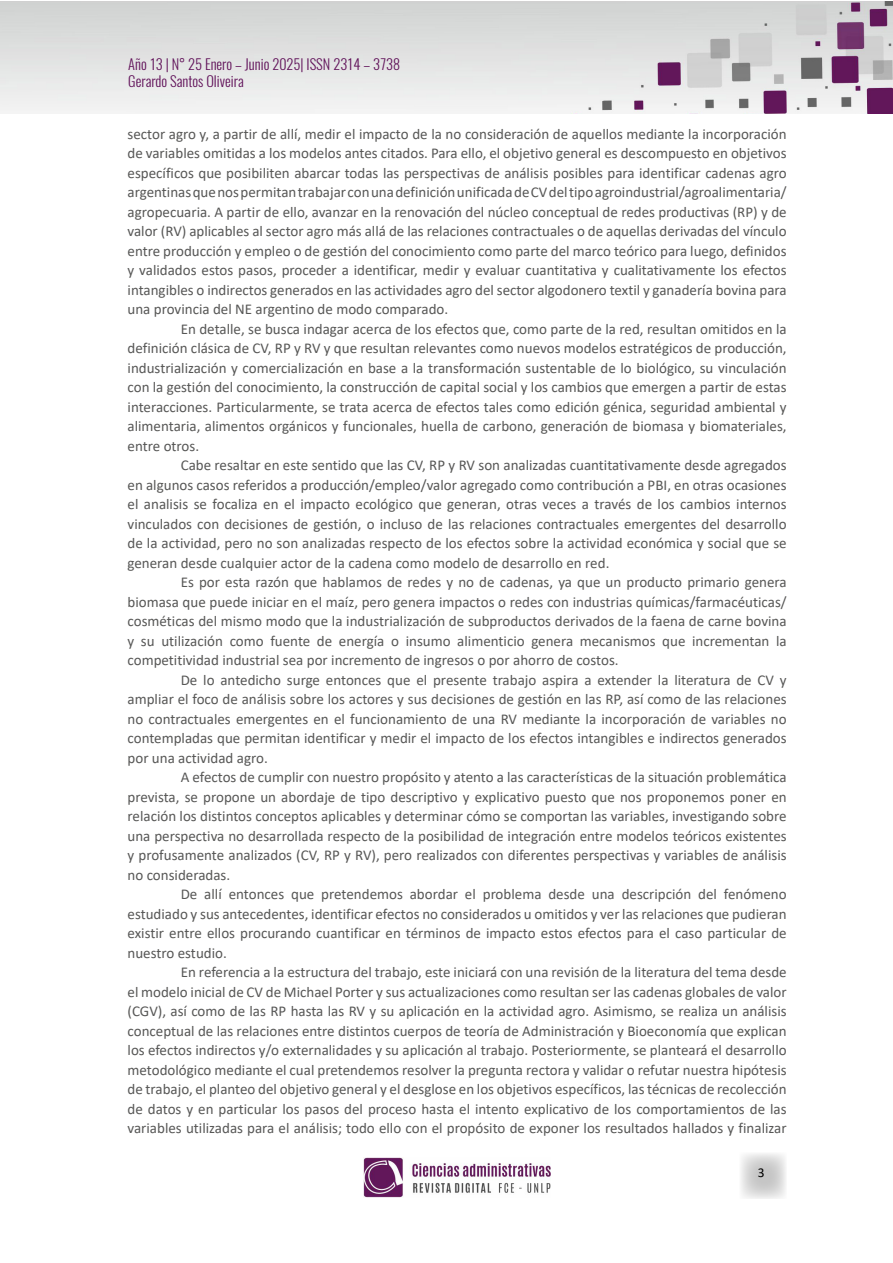
<style>
.page{position:relative;width:893px;height:1263px;background:#fff}
.page>*{position:absolute;margin:0;border:0;box-sizing:border-box;transform-origin:0 0}
.t1{font:15px/19.5px "Calibri";color:#575756;text-align:justify}
.t2{font:300 14.4px/17.2px "Oswald";color:#61135a}
.t3{font:13.5px "Calibri";color:#000}
</style>
<div class="page">
<svg style="left:741px;top:1153px;width:45px;height:46px"></svg>
<img style="left:0;top:1px;width:893px;height:112px">
<img style="left:363px;top:1157px;width:188px;height:41px">
<p class="t2" style="left:128px;top:53px;width:273px">Año 13 | N° 25 Enero – Junio 2025| ISSN 2314 – 3738<br>Gerardo Santos Oliveira</p>
<p class="t1" style="left:128px;top:124px;width:661px">sector agro y, a partir de allí, medir el impacto de la no consideración de aquellos mediante la incorporación de variables omitidas a los modelos antes citados. Para ello, el objetivo general es descompuesto en objetivos específicos que posibiliten abarcar todas las perspectivas de análisis posibles para identificar cadenas agro argentinas que nos permitan trabajar con una definición unificada de CV del tipo agroindustrial/agroalimentaria/ agropecuaria. A partir de ello, avanzar en la renovación del núcleo conceptual de redes productivas (RP) y de valor (RV) aplicables al sector agro más allá de las relaciones contractuales o de aquellas derivadas del vínculo entre producción y empleo o de gestión del conocimiento como parte del marco teórico para luego, definidos y validados estos pasos, proceder a identificar, medir y evaluar cuantitativa y cualitativamente los efectos intangibles o indirectos generados en las actividades agro del sector algodonero textil y ganadería bovina para una provincia del NE argentino de modo comparado.</p>
<p class="t1" style="left:128px;top:319px;width:661px;text-indent:53px">En detalle, se busca indagar acerca de los efectos que, como parte de la red, resultan omitidos en la definición clásica de CV, RP y RV y que resultan relevantes como nuevos modelos estratégicos de producción, industrialización y comercialización en base a la transformación sustentable de lo biológico, su vinculación con la gestión del conocimiento, la construcción de capital social y los cambios que emergen a partir de estas interacciones. Particularmente, se trata acerca de efectos tales como edición génica, seguridad ambiental y alimentaria, alimentos orgánicos y funcionales, huella de carbono, generación de biomasa y biomateriales, entre otros.</p>
<p class="t1" style="left:128px;top:455px;width:661px;text-indent:53px">Cabe resaltar en este sentido que las CV, RP y RV son analizadas cuantitativamente desde agregados en algunos casos referidos a producción/empleo/valor agregado como contribución a PBI, en otras ocasiones el analisis se focaliza en el impacto ecológico que generan, otras veces a través de los cambios internos vinculados con decisiones de gestión, o incluso de las relaciones contractuales emergentes del desarrollo de la actividad, pero no son analizadas respecto de los efectos sobre la actividad económica y social que se generan desde cualquier actor de la cadena como modelo de desarrollo en red.</p>
<p class="t1" style="left:128px;top:572px;width:661px;text-indent:53px">Es por esta razón que hablamos de redes y no de cadenas, ya que un producto primario genera biomasa que puede iniciar en el maíz, pero genera impactos o redes con industrias químicas/farmacéuticas/ cosméticas del mismo modo que la industrialización de subproductos derivados de la faena de carne bovina y su utilización como fuente de energía o insumo alimenticio genera mecanismos que incrementan la competitividad industrial sea por incremento de ingresos o por ahorro de costos.</p>
<p class="t1" style="left:128px;top:670px;width:661px;text-indent:53px">De lo antedicho surge entonces que el presente trabajo aspira a extender la literatura de CV y ampliar el foco de análisis sobre los actores y sus decisiones de gestión en las RP, así como de las relaciones no contractuales emergentes en el funcionamiento de una RV mediante la incorporación de variables no contempladas que permitan identificar y medir el impacto de los efectos intangibles e indirectos generados por una actividad agro.</p>
<p class="t1" style="left:128px;top:767px;width:661px;text-indent:53px">A efectos de cumplir con nuestro propósito y atento a las características de la situación problemática prevista, se propone un abordaje de tipo descriptivo y explicativo puesto que nos proponemos poner en relación los distintos conceptos aplicables y determinar cómo se comportan las variables, investigando sobre una perspectiva no desarrollada respecto de la posibilidad de integración entre modelos teóricos existentes y profusamente analizados (CV, RP y RV), pero realizados con diferentes perspectivas y variables de análisis no consideradas.</p>
<p class="t1" style="left:128px;top:884px;width:661px;text-indent:53px">De allí entonces que pretendemos abordar el problema desde una descripción del fenómeno estudiado y sus antecedentes, identificar efectos no considerados u omitidos y ver las relaciones que pudieran existir entre ellos procurando cuantificar en términos de impacto estos efectos para el caso particular de nuestro estudio.</p>
<p class="t1" style="left:128px;top:962px;width:661px;text-indent:53px">En referencia a la estructura del trabajo, este iniciará con una revisión de la literatura del tema desde el modelo inicial de CV de Michael Porter y sus actualizaciones como resultan ser las cadenas globales de valor (CGV), así como de las RP hasta las RV y su aplicación en la actividad agro. Asimismo, se realiza un análisis conceptual de las relaciones entre distintos cuerpos de teoría de Administración y Bioeconomía que explican los efectos indirectos y/o externalidades y su aplicación al trabajo. Posteriormente, se planteará el desarrollo metodológico mediante el cual pretendemos resolver la pregunta rectora y validar o refutar nuestra hipótesis de trabajo, el planteo del objetivo general y el desglose en los objetivos específicos, las técnicas de recolección de datos y en particular los pasos del proceso hasta el intento explicativo de los comportamientos de las variables utilizadas para el análisis; todo ello con el propósito de exponer los resultados hallados y finalizar</p>
<p class="t3" style="left:758px;top:1163px;width:8px">3</p>
</div>
